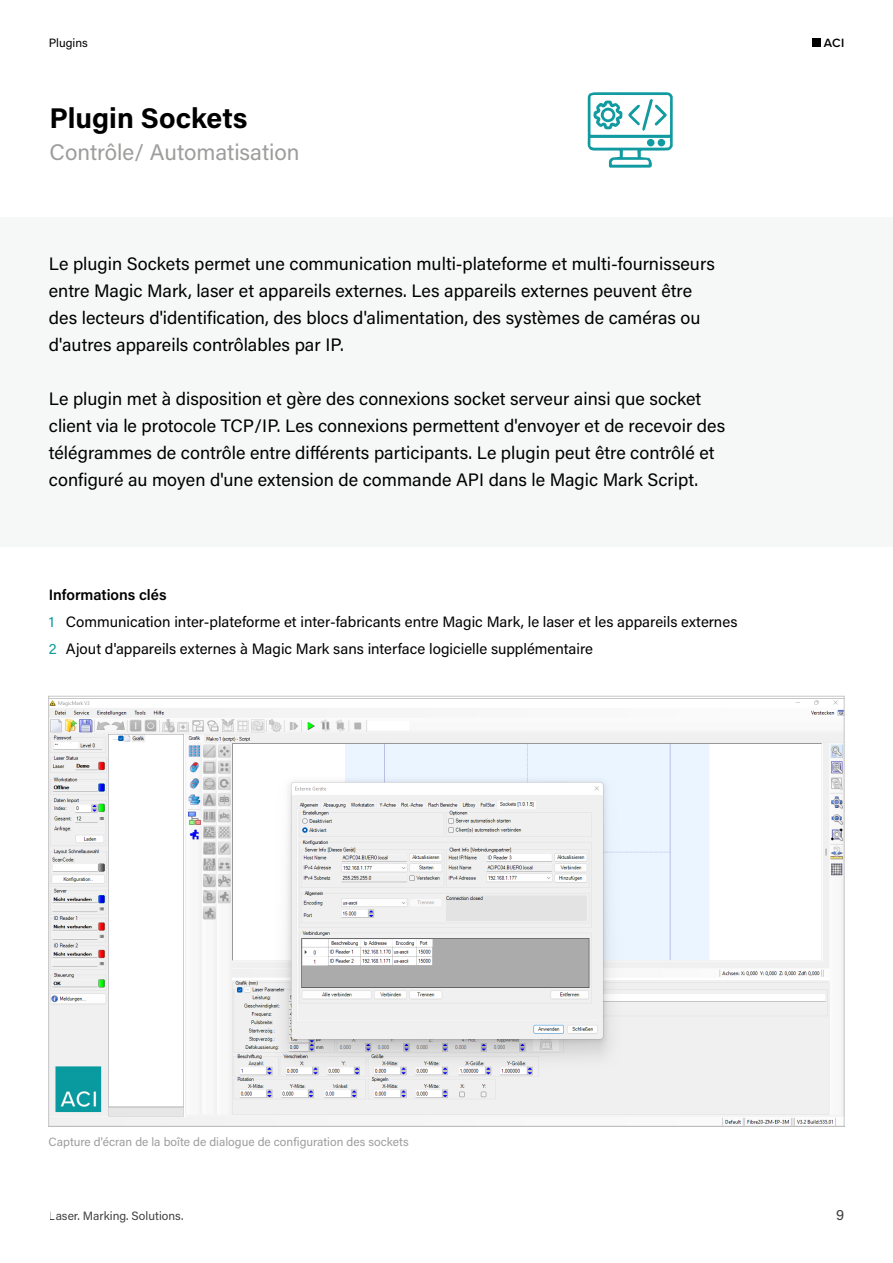
<style>
.page{position:relative;width:893px;height:1263px;background:#fff}
.page>*{position:absolute;margin:0;border:0;box-sizing:border-box;transform-origin:0 0}
.t1{font:700 28.5px "Acumin Pro";color:#000}
.t2{font:22.5px "Acumin Pro";letter-spacing:-.005em;color:#9d9d9c}
.t3{font:18px/27px "Acumin Pro";color:#000}
.t4{font:15px/27px "Acumin Pro";color:#000}
.t5{font:600 12.45px "Proxima Nova";color:#000}
.t6{font:12px "Acumin Pro";color:#9d9d9c}
.t7{font:12px "Acumin Pro";color:#000}
.s1{font-weight:600}
.s2{color:#119ba1}
</style>
<div class="page">
<div style="left:813px;top:39px;width:8px;height:8px;background:#000"></div>
<div style="left:0;top:217px;width:893px;height:329px;background:#f6f8f8"></div>
<img style="left:50px;top:698px;width:792px;height:426px">
<svg style="left:587px;top:92px;width:86px;height:76px"></svg>
<p class="t7" style="left:49px;top:35px;width:40px">Plugins</p>
<h1 class="t1" style="left:50px;top:98px;width:199px">Plugin Sockets</h1>
<p class="t2" style="left:50px;top:137px;width:251px">Contrôle/ Automatisation</p>
<p class="t3" style="left:49px;top:250px;width:667px">Le plugin Sockets permet une communication multi-plateforme et multi-fournisseurs entre Magic Mark, laser et appareils externes. Les appareils externes peuvent être des lecteurs d'identification, des blocs d'alimentation, des systèmes de caméras ou d'autres appareils contrôlables par IP.</p>
<p class="t3" style="left:49px;top:385px;width:678px">Le plugin met à disposition et gère des connexions socket serveur ainsi que socket client via le protocole TCP/IP. Les connexions permettent d'envoyer et de recevoir des télégrammes de contrôle entre différents participants. Le plugin peut être contrôlé et configuré au moyen d'une extension de commande API dans le Magic Mark Script.</p>
<p class="t4" style="left:49px;top:581px;width:690px"><span class="s1">Informations clés<br></span><span class="s2">1</span> Communication inter-plateforme et inter-fabricants entre Magic Mark, le laser et les appareils externes<br><span class="s2">2</span> Ajout d'appareils externes à Magic Mark sans interface logicielle supplémentaire</p>
<p class="t5" style="left:824px;top:34px;width:22px">ACI</p>
<p class="t6" style="left:49px;top:1133px;width:362px">Capture d'écran de la boîte de dialogue de configuration des sockets</p>
<p class="t7" style="left:49px;top:1208px;width:136px">Laser. Marking. Solutions.</p>
<p class="t4" style="left:836px;top:1201px;width:10px">9</p>
</div>
